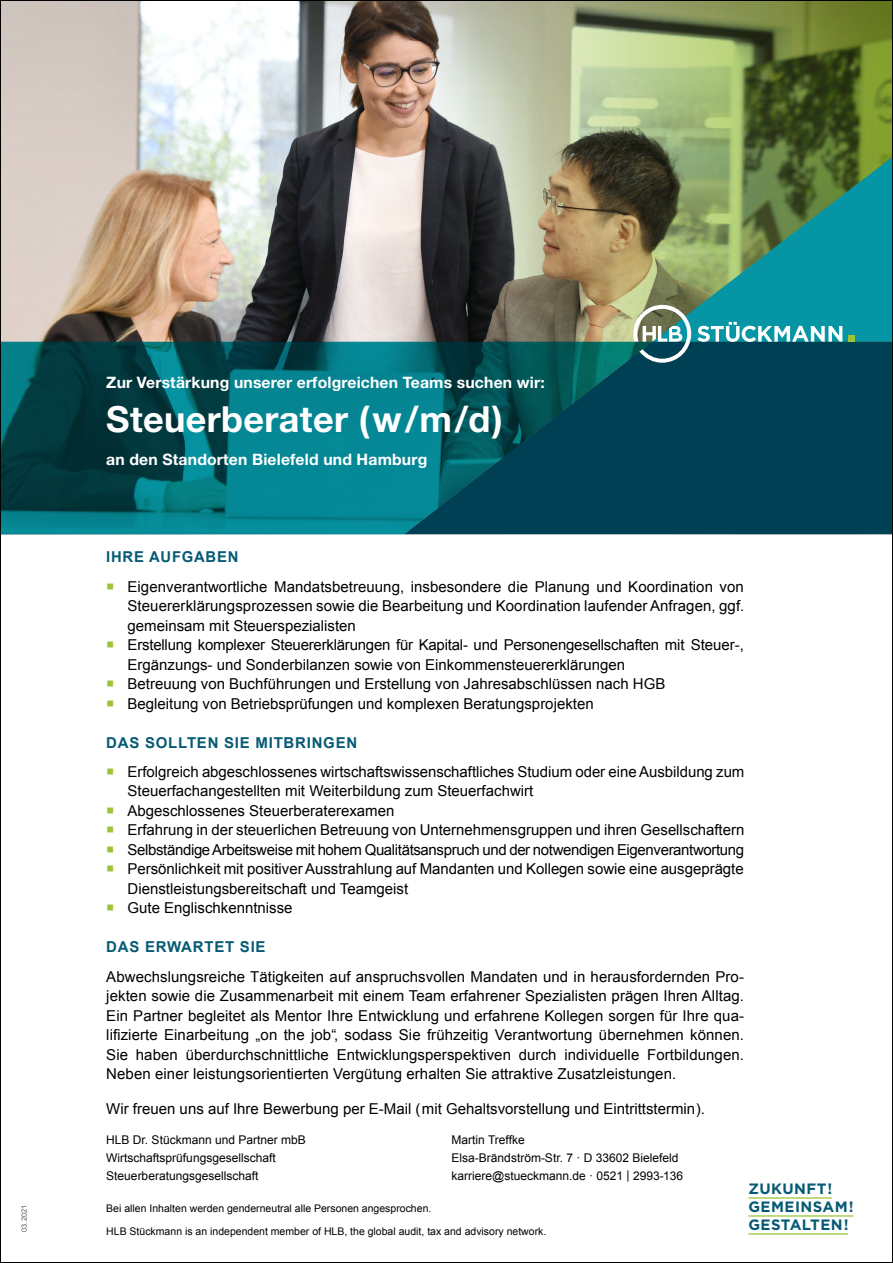
<style>
.page{position:relative;width:893px;height:1263px;background:#fff}
.page>*{position:absolute;margin:0;border:0;box-sizing:border-box;transform-origin:0 0}
.t1{font:700 36px "Helvetica Neue LT";letter-spacing:.01em;color:#fff}
.t2{font:700 15.75px "Helvetica Neue LT";letter-spacing:.01em;color:#fff}
.t3{font:15px/19.5px "Arial";color:#000}
.t4{font:15px "Arial";letter-spacing:-.025em;color:#000}
.t5{font:700 15px "Arial";letter-spacing:.05em;color:#065a74}
.t6{font:700 15px/18px "Gotham";letter-spacing:.03em;color:#065a74}
.t7{font:12px/18px "Arial";color:#000}
.t8{font:10.5px/22.5px "Arial";color:#000}
.t9{font:7.5px "Arial";color:#636466}
.s1{color:#9cc235}
</style>
<div class="page">
<img style="left:2px;top:2px;width:432px;height:340px">
<img style="left:434px;top:2px;width:457px;height:340px">
<div style="left:652px;top:363px;width:239px;height:171px;background:#004055"></div>
<hr style="left:748px;top:1197px;width:84px;height:1px;background:#9cc235">
<hr style="left:748px;top:1215px;width:105px;height:1px;background:#9cc235">
<hr style="left:748px;top:1233px;width:100px;height:1px;background:#9cc235">
<svg style="left:2px;top:342px;width:650px;height:192px;background:#025d67"></svg>
<svg style="left:633px;top:156px;width:258px;height:207px;background:#448976"></svg>
<div style="left:848px;top:335px;width:6px;height:7px;background:#9cc235"></div>
<p class="t9" style="left:19px;top:1232px;width:29px;rotate:-90deg">03.2021</p>
<p class="t2" style="left:106px;top:373px;width:440px">Zur Verstärkung unserer erfolgreichen Teams suchen wir:</p>
<h1 class="t1" style="left:106px;top:397px;width:398px">Steuerberater (w/m/d)</h1>
<p class="t2" style="left:106px;top:449px;width:322px">an den Standorten Bielefeld und Hamburg</p>
<p class="t5" style="left:106px;top:547px;width:134px">IHRE AUFGABEN</p>
<p class="t3" style="left:128px;top:577px;width:618px;text-align:justify;text-indent:-21px"><span class="s1">○</span> Eigenverantwortliche Mandatsbetreuung, insbesondere die Planung und Koordination von Steuererklärungsprozessen sowie die Bearbeitung und Koordination laufender Anfragen, ggf. gemeinsam mit Steuerspezialisten</p>
<p class="t3" style="left:128px;top:635px;width:618px;text-indent:-21px"><span class="s1">○</span> Erstellung komplexer Steuererklärungen für Kapital- und Personengesellschaften mit Steuer-,<br>Ergänzungs- und Sonderbilanzen sowie von Einkommensteuererklärungen</p>
<p class="t3" style="left:106px;top:674px;width:561px"><span class="s1">○</span> Betreuung von Buchführungen und Erstellung von Jahresabschlüssen nach HGB</p>
<p class="t3" style="left:106px;top:694px;width:489px"><span class="s1">○</span> Begleitung von Betriebsprüfungen und komplexen Beratungsprojekten</p>
<p class="t5" style="left:106px;top:732px;width:252px">DAS SOLLTEN SIE MITBRINGEN</p>
<p class="t3" style="left:128px;top:762px;width:618px;text-indent:-21px"><span class="s1">○</span> Erfolgreich abgeschlossenes wirtschaftswissenschaftliches Studium oder eine Ausbildung zum<br>Steuerfachangestellten mit Weiterbildung zum Steuerfachwirt</p>
<p class="t3" style="left:106px;top:801px;width:290px"><span class="s1">○</span> Abgeschlossenes Steuerberaterexamen</p>
<p class="t3" style="left:106px;top:821px;width:640px"><span class="s1">○</span> Erfahrung in der steuerlichen Betreuung von Unternehmensgruppen und ihren Gesellschaftern</p>
<p class="t4" style="left:106px;top:840px;width:639px"><span class="s1">○</span> Selbständige Arbeitsweise mit hohem Qualitätsanspruch und der notwendigen Eigenverantwortung</p>
<p class="t3" style="left:128px;top:860px;width:618px;text-indent:-21px"><span class="s1">○</span> Persönlichkeit mit positiver Ausstrahlung auf Mandanten und Kollegen sowie eine ausgeprägte<br>Dienstleistungsbereitschaft und Teamgeist</p>
<p class="t3" style="left:106px;top:899px;width:188px"><span class="s1">○</span> Gute Englischkenntnisse</p>
<p class="t5" style="left:106px;top:937px;width:161px">DAS ERWARTET SIE</p>
<p class="t3" style="left:106px;top:967px;width:639px;text-align:justify">Abwechslungsreiche Tätigkeiten auf anspruchsvollen Mandaten und in herausfordernden Pro&shy;jekten sowie die Zusammenarbeit mit einem Team erfahrener Spezialisten prägen Ihren Alltag.<br>Ein Partner begleitet als Mentor Ihre Entwicklung und erfahrene Kollegen sorgen für Ihre qua&shy;lifizierte Einarbeitung „on the job“, sodass Sie frühzeitig Verantwortung übernehmen können.<br>Sie haben überdurchschnittliche Entwicklungsperspektiven durch individuelle Fortbildungen.<br>Neben einer leistungsorientierten Vergütung erhalten Sie attraktive Zusatzleistungen.</p>
<p class="t3" style="left:106px;top:1099px;width:600px">Wir freuen uns auf Ihre Bewerbung per E-Mail (mit Gehaltsvorstellung und Eintrittstermin).</p>
<p class="t7" style="left:106px;top:1131px;width:201px">HLB Dr. Stückmann und Partner mbB<br>Wirtschaftsprüfungsgesellschaft<br>Steuerberatungsgesellschaft</p>
<p class="t7" style="left:452px;top:1131px;width:233px">Martin Treffke<br>Elsa-Brändström-Str. 7 · D 33602 Bielefeld karriere@stueckmann.de · 0521 | 2993-136</p>
<p class="t8" style="left:106px;top:1197px;width:442px">Bei allen Inhalten werden genderneutral alle Personen angesprochen.<br>HLB Stückmann is an independent member of HLB, the global audit, tax and advisory network.</p>
<p class="t6" style="left:748px;top:1179px;width:107px">ZUKUNFT!<br>GEMEINSAM!<br>GESTALTEN!</p>
</div>
